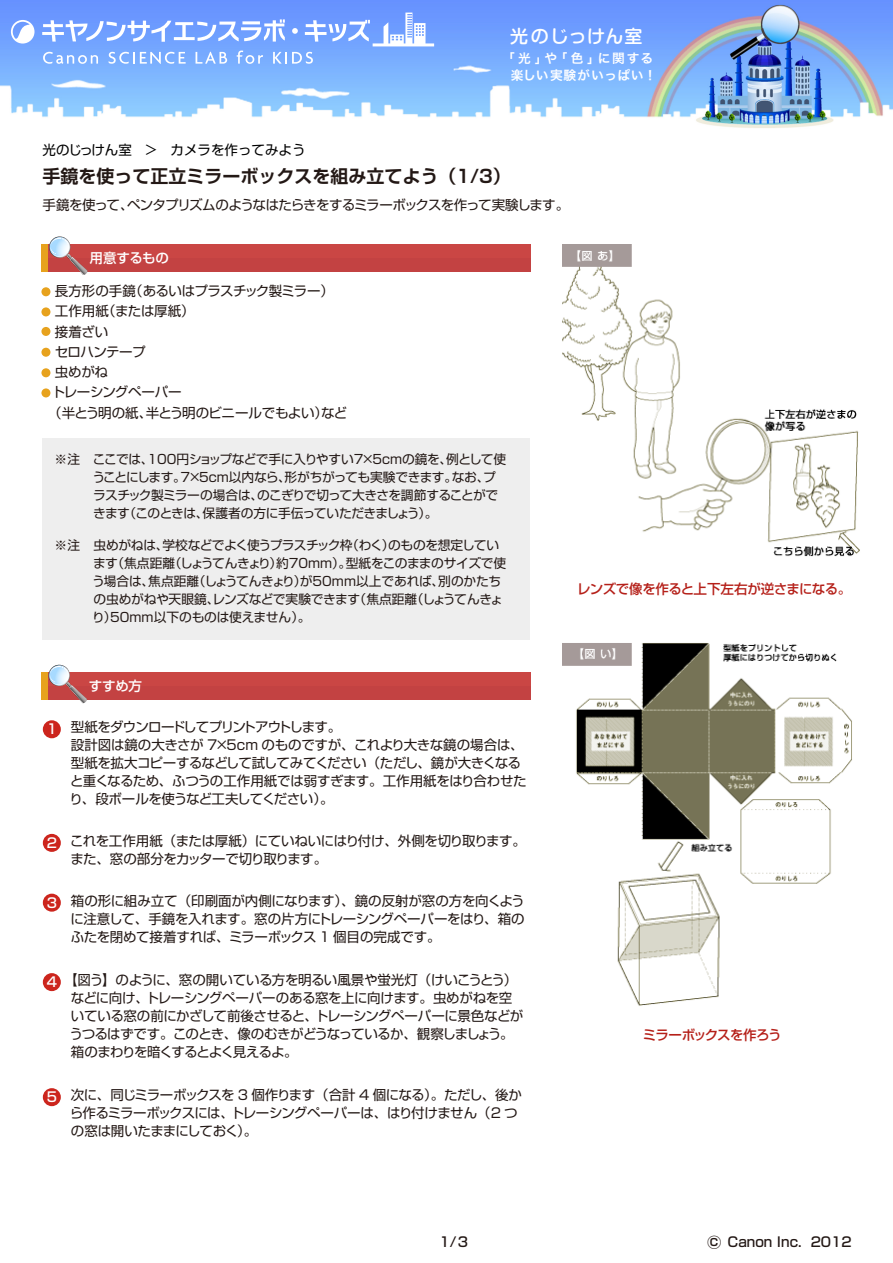
<style>
.page{position:relative;width:893px;height:1263px;background:#fff}
.page>*{position:absolute;margin:0;border:0;box-sizing:border-box;transform-origin:0 0}
.t1{font:700 18px "Shin Go Pr 6 De";color:#231815}
.t2{font:500 18px "Shin M Go Pro";letter-spacing:.04em;color:#fff}
.t3{font:13.5px/18px "Shin Go Pr 6";letter-spacing:-.035em;color:#231815}
.t4{font:13.5px "Shin Go Pro";letter-spacing:-.06em;color:#231815}
.t5{font:500 13.5px "Shin Go Pr 6";letter-spacing:-.04em;color:#b52019}
.t6{font:500 13.5px "Shin Go Pro";color:#231815}
.t7{font:13.5px "Shin Go Pr 6";color:#231815}
.t8{font:500 13.5px "Shin Go Pr 6";letter-spacing:-.06em;color:#b52019}
.t9{font:13.5px "Shin Go Pro";color:#000}
.t10{font:500 13.5px "Shin Go Pro";letter-spacing:-.02em;color:#fff}
.t11{font:13.5px "Shin Go Pro";letter-spacing:-.05em;color:#000}
.t12{font:12.75px/18px "Shin Go Pr 6";letter-spacing:-.03em;color:#231815}
.t13{font:12.75px/17.4px "Hira Kaku Pro W6";letter-spacing:.06em;color:#fff;text-align:right}
.s1{font-family:"Shin Go Pro";font-weight:500;color:#fff}
.s2{font-size:15px}
</style>
<div class="page">
<img style="left:0;top:0;width:893px;height:128px">
<svg style="left:42px;top:19px;width:243px;height:23px"></svg>
<svg style="left:292px;top:28px;width:6px;height:6px"></svg>
<svg style="left:305px;top:20px;width:65px;height:22px"></svg>
<svg style="left:11px;top:20px;width:24px;height:24px"></svg>
<svg style="left:43px;top:52px;width:55px;height:12px"></svg>
<svg style="left:109px;top:52px;width:77px;height:12px"></svg>
<svg style="left:196px;top:52px;width:31px;height:12px"></svg>
<svg style="left:237px;top:51px;width:26px;height:13px"></svg>
<svg style="left:273px;top:52px;width:40px;height:12px"></svg>
<svg style="left:384px;top:13px;width:41px;height:30px"></svg>
<hr style="left:373px;top:43px;width:61px;height:3px;background:#fff">
<div style="left:42px;top:244px;width:489px;height:27px;background:#c34242"></div>
<div style="left:42px;top:244px;width:489px;height:13px;background:#ca4644"></div>
<div style="left:42px;top:244px;width:6px;height:27px;background:#e7a21d"></div>
<svg style="left:49px;top:237px;width:39px;height:38px"></svg>
<img style="left:563px;top:244px;width:297px;height:313px">
<div style="left:41px;top:287px;width:9px;height:9px;background:#e7a21d;border-radius:50%"></div>
<div style="left:41px;top:307px;width:9px;height:9px;background:#e7a21d;border-radius:50%"></div>
<div style="left:41px;top:348px;width:9px;height:9px;background:#e7a21d;border-radius:50%"></div>
<div style="left:41px;top:368px;width:9px;height:9px;background:#e7a21d;border-radius:50%"></div>
<div style="left:41px;top:388px;width:9px;height:9px;background:#e7a21d;border-radius:50%"></div>
<div style="left:41px;top:327px;width:9px;height:9px;background:#e7a21d;border-radius:50%"></div>
<div style="left:42px;top:438px;width:488px;height:201px;background:#eee"></div>
<div style="left:41px;top:672px;width:489px;height:27px;background:#c34242"></div>
<div style="left:41px;top:672px;width:489px;height:14px;background:#ca4644"></div>
<div style="left:41px;top:672px;width:6px;height:27px;background:#e7a21d"></div>
<svg style="left:49px;top:665px;width:38px;height:38px"></svg>
<div style="left:43px;top:720px;width:18px;height:18px;background:#cc251d;border-radius:50%"></div>
<div style="left:43px;top:834px;width:18px;height:18px;background:#cc251d;border-radius:50%"></div>
<div style="left:43px;top:894px;width:18px;height:18px;background:#cc251d;border-radius:50%"></div>
<div style="left:43px;top:973px;width:18px;height:18px;background:#cc251d;border-radius:50%"></div>
<div style="left:43px;top:1088px;width:18px;height:18px;background:#cc251d;border-radius:50%"></div>
<img style="left:563px;top:643px;width:289px;height:363px">
<h1 class="t2" style="left:510px;top:21px;width:134px">光のじっけん室</h1>
<p class="t13" style="left:502px;top:49px;width:156px">「光」や「色」に関する楽しい実験がいっぱい！</p>
<p class="t9" style="left:171px;top:139px;width:137px">カメラを作ってみよう</p>
<h1 class="t1" style="left:43px;top:161px;width:470px">手鏡を使って正立ミラーボックスを組み立てよう（1/3）</h1>
<p class="t11" style="left:43px;top:139px;width:117px">光のじっけん室 ＞</p>
<p class="t4" style="left:43px;top:194px;width:528px">手鏡を使って、ペンタプリズムのようなはたらきをするミラーボックスを作って実験します。</p>
<p class="t10" style="left:90px;top:246px;width:81px">用意するもの</p>
<p class="t3" style="left:55px;top:281px;width:281px">長方形の手鏡（あるいはプラスチック製ミラー）</p>
<p class="t7" style="left:55px;top:300px;width:141px">工作用紙（または厚紙）</p>
<p class="t3" style="left:55px;top:322px;width:55px">接着ざい</p>
<p class="t3" style="left:55px;top:342px;width:93px">セロハンテープ</p>
<p class="t3" style="left:55px;top:362px;width:55px">虫めがね</p>
<p class="t3" style="left:52px;top:382px;width:131px">トレーシングペーパー</p>
<p class="t3" style="left:48px;top:403px;width:301px">（半とう明の紙、半とう明のビニールでもよい）など</p>
<p class="t12" style="left:92px;top:449px;width:415px">ここでは、100円ショップなどで手に入りやすい7×5cmの鏡を、例として使うことにします。7×5cm以内なら、形がちがっても実験できます。なお、プラスチック製ミラーの場合は、のこぎりで切って大きさを調節することができます（このときは、保護者の方に手伝っていただきましょう）。</p>
<p class="t12" style="left:55px;top:449px;width:27px">※注</p>
<p class="t12" style="left:55px;top:535px;width:27px">※注</p>
<p class="t12" style="left:92px;top:535px;width:415px">虫めがねは、学校などでよく使うプラスチック枠（わく）のものを想定しています（焦点距離（しょうてんきょり）約70mm）。型紙をこのままのサイズで使う場合は、焦点距離（しょうてんきょり）が50mm以上であれば、別のかたちの虫めがねや天眼鏡、レンズなどで実験できます（焦点距離（しょうてんきょり）50mm以下のものは使えません）。</p>
<p class="t10" style="left:89px;top:675px;width:55px">すすめ方</p>
<p class="t3" style="left:70px;top:717px;width:459px;text-indent:-23px"><span class="s1">1</span> 型紙をダウンロードしてプリントアウトします。<br>設計図は鏡の大きさが 7×5cm のものですが、これより大きな鏡の場合は、型紙を拡大コピーするなどして試してみてください（ただし、鏡が大きくなると重くなるため、ふつうの工作用紙では弱すぎます。工作用紙をはり合わせたり、段ボールを使うなど工夫してください）。</p>
<p class="t3" style="left:70px;top:831px;width:457px;text-indent:-24px"><span class="s1">2</span> これを工作用紙（または厚紙）にていねいにはり付け、外側を切り取ります。また、窓の部分をカッターで切り取ります。</p>
<p class="t3" style="left:70px;top:890px;width:456px;text-align:justify;text-indent:-24px"><span class="s1">3</span> 箱の形に組み立て（印刷面が内側になります）、鏡の反射が窓の方を向くように注意して、手鏡を入れます。窓の片方にトレーシングペーパーをはり、箱のふたを閉めて接着すれば、ミラーボックス 1 個目の完成です。</p>
<p class="t3" style="left:70px;top:970px;width:455px;text-indent:-23px"><span class="s1">4</span> 【図う】のように、窓の開いている方を明るい風景や蛍光灯（けいこうとう）などに向け、トレーシングペーパーのある窓を上に向けます。虫めがねを空いている窓の前にかざして前後させると、トレーシングペーパーに景色などがうつるはずです。このとき、像のむきがどうなっているか、観察しましょう。箱のまわりを暗くするとよく見えるよ。</p>
<p class="t3" style="left:70px;top:1085px;width:454px;text-indent:-23px"><span class="s1">5</span> 次に、同じミラーボックスを 3 個作ります（合計 4 個になる）。ただし、後から作るミラーボックスには、トレーシングペーパーは、はり付けません（2 つの窓は開いたままにしておく）。</p>
<p class="t5" style="left:577px;top:577px;width:276px">レンズで像を作ると上下左右が逆さまになる。</p>
<p class="t8" style="left:643px;top:1024px;width:140px">ミラーボックスを作ろう</p>
<p class="t6" style="left:439px;top:1231px;width:30px">1/3</p>
<p class="t6" style="left:707px;top:1231px;width:146px"><span class="s2">○</span>c Canon Inc. 2012</p>
</div>
